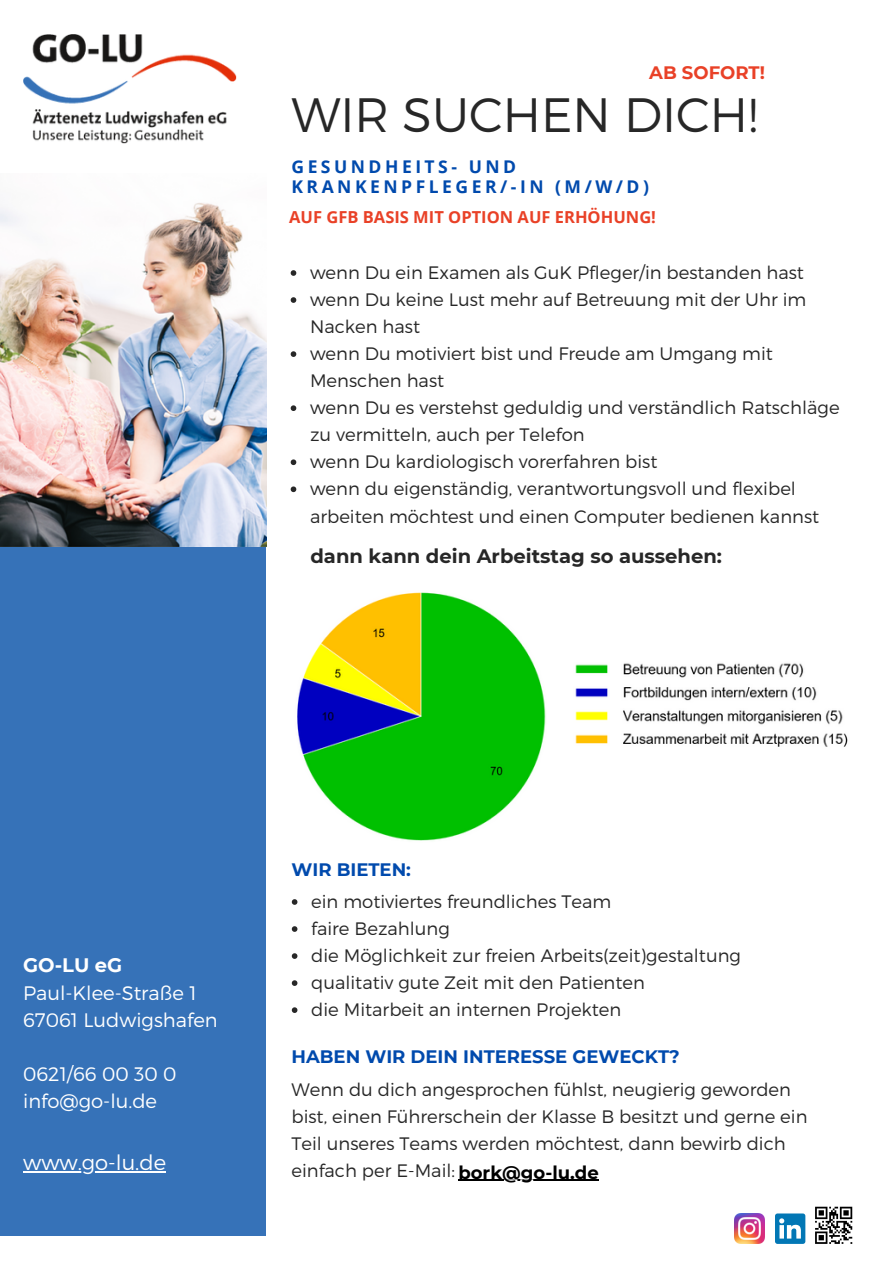
<style>
.page{position:relative;width:894px;height:1264px;background:#fff}
.page>*{position:absolute;margin:0;border:0;box-sizing:border-box;transform-origin:0 0}
.t1{font:300 48.15px "Montserrat";color:#272727}
.t2{font:300 21px "Montserrat";color:#fff}
.t3{font:300 19.5px/27px "Montserrat";color:#fff}
.t4{font:700 19.5px "Montserrat";color:#272727}
.t5{font:700 19.5px "Montserrat";color:#fff}
.t6{font:300 18px/27px "Montserrat";color:#272727}
.t7{font:700 18px "Montserrat";color:#004aad}
.t8{font:700 18px "Montserrat";color:#e94127}
.t9{font:700 17.55px/20.2px "Open Sans";letter-spacing:.2em;color:#004aad}
.t10{font:700 16.5px "Open Sans";color:#e94127}
.s1{font-weight:700;color:#000}
</style>
<div class="page">
<img style="left:297px;top:592px;width:249px;height:249px">
<div style="left:0;top:546px;width:266px;height:689px;background:#3672b8"></div>
<svg style="left:815px;top:1206px;width:37px;height:37px"></svg>
<img style="left:734px;top:1213px;width:30px;height:30px">
<img style="left:0;top:203px;width:266px;height:343px">
<img style="left:575px;top:663px;width:273px;height:84px">
<svg style="left:775px;top:1213px;width:30px;height:30px"></svg>
<img style="left:23px;top:35px;width:213px;height:109px">
<svg style="left:290px;top:270px;width:6px;height:6px"></svg>
<svg style="left:290px;top:297px;width:6px;height:6px"></svg>
<svg style="left:290px;top:351px;width:6px;height:6px"></svg>
<svg style="left:290px;top:405px;width:6px;height:6px"></svg>
<svg style="left:290px;top:459px;width:6px;height:6px"></svg>
<svg style="left:290px;top:486px;width:6px;height:6px"></svg>
<svg style="left:292px;top:899px;width:5px;height:5px"></svg>
<svg style="left:292px;top:926px;width:5px;height:5px"></svg>
<svg style="left:292px;top:953px;width:5px;height:5px"></svg>
<svg style="left:292px;top:980px;width:5px;height:5px"></svg>
<svg style="left:292px;top:1007px;width:5px;height:5px"></svg>
<hr style="left:23px;top:1171px;width:143px;height:1px;background:#fff">
<hr style="left:458px;top:1179px;width:140px;height:1px;background:#000">
<p class="t8" style="left:649px;top:62px;width:117px">AB SOFORT!</p>
<h1 class="t1" style="left:291px;top:83px;width:468px">WIR SUCHEN DICH!</h1>
<p class="t9" style="left:291px;top:156px;width:359px">GESUNDHEITS- UND<br>KRANKENPFLEGER/-IN (M/W/D)</p>
<p class="t10" style="left:289px;top:205px;width:368px">AUF GFB BASIS MIT OPTION AUF ERHÖHUNG!</p>
<p class="t6" style="left:310px;top:258px;width:531px">wenn Du ein Examen als GuK Pfleger/in bestanden hast wenn Du keine Lust mehr auf Betreuung mit der Uhr im Nacken hast<br>wenn Du motiviert bist und Freude am Umgang mit Menschen hast<br>wenn Du es verstehst geduldig und verständlich Ratschläge zu vermitteln, auch per Telefon<br>wenn Du kardiologisch vorerfahren bist<br>wenn du eigenständig, verantwortungsvoll und flexibel arbeiten möchtest und einen Computer bedienen kannst</p>
<p class="t4" style="left:310px;top:544px;width:413px">dann kann dein Arbeitstag so aussehen:</p>
<p class="t5" style="left:23px;top:953px;width:101px">GO-LU eG</p>
<p class="t3" style="left:23px;top:978px;width:196px">Paul-Klee-Straße 1<br>67061 Ludwigshafen</p>
<p class="t3" style="left:23px;top:1059px;width:155px">0621/66 00 30 0 info@go-lu.de</p>
<p class="t7" style="left:291px;top:858px;width:121px">WIR BIETEN:</p>
<p class="t6" style="left:311px;top:887px;width:431px">ein motiviertes freundliches Team<br>faire Bezahlung<br>die Möglichkeit zur freien Arbeits(zeit)gestaltung qualitativ gute Zeit mit den Patienten<br>die Mitarbeit an internen Projekten</p>
<p class="t7" style="left:291px;top:1045px;width:390px">HABEN WIR DEIN INTERESSE GEWECKT?</p>
<p class="t6" style="left:291px;top:1075px;width:517px">Wenn du dich angesprochen fühlst, neugierig geworden bist, einen Führerschein der Klasse B besitzt und gerne ein<br>Teil unseres Teams werden möchtest, dann bewirb dich</p>
<p class="t2" style="left:23px;top:1149px;width:144px">www.go-lu.de</p>
<p class="t6" style="left:291px;top:1156px;width:309px">einfach per E-Mail: <span class="s1">bork@go-lu.de</span></p>
</div>
